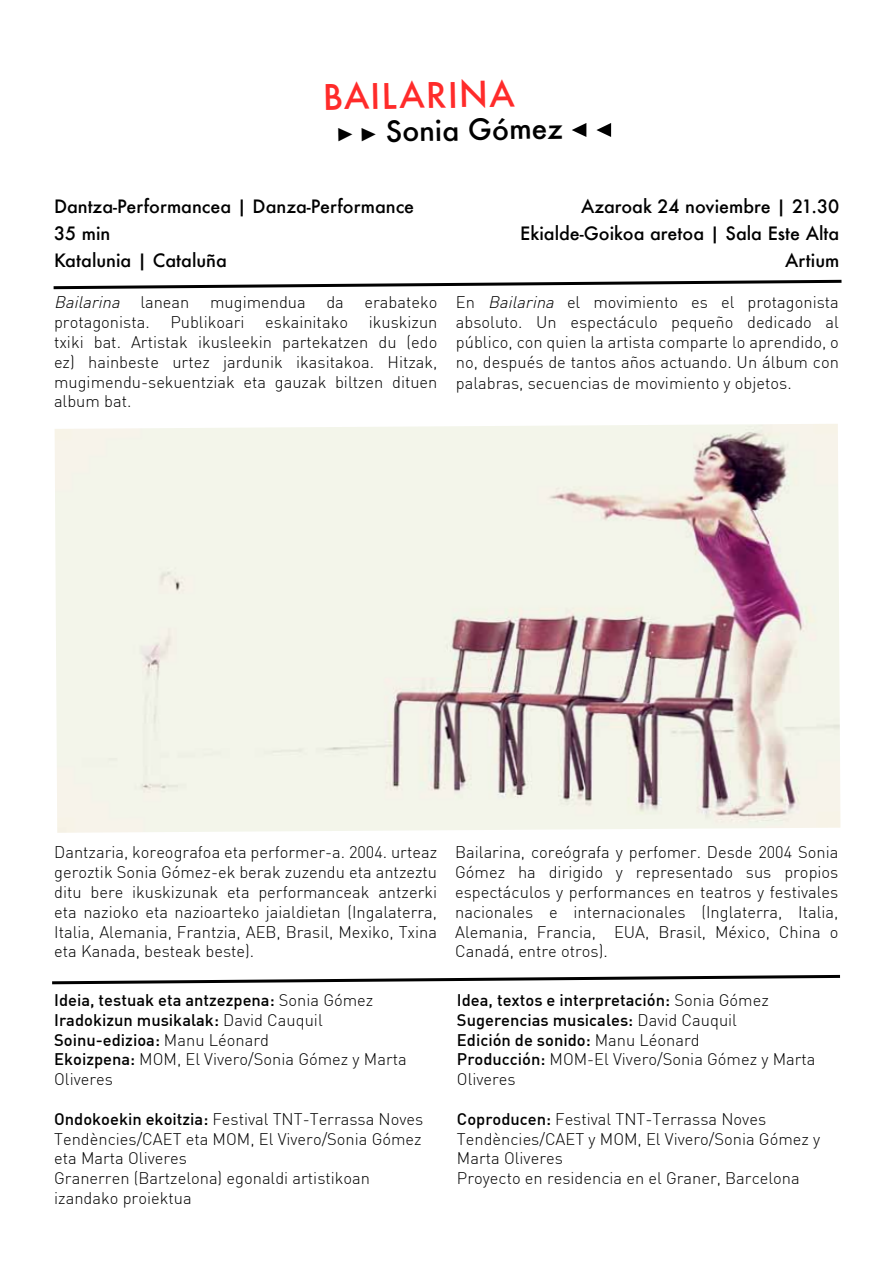
<style>
.page{position:relative;width:893px;height:1263px;background:#fff}
.page>*{position:absolute;margin:0;border:0;box-sizing:border-box;transform-origin:0 0}
.t1{font:500 34.5px "Futura";color:#ff2b2a}
.t2{font:500 28.5px "Futura";color:#000}
.t3{font:500 18px/27px "Futura";color:#000}
.t4{font:300 16.5px/19.8px "DIN";color:#000;text-align:justify}
.t5{font:500 16.5px/19.8px "DIN";color:#000}
.s1{font-family:"Minion Pro";font-weight:700}
.s2{font-style:italic}
.s3{font-weight:300}
.s4{font-weight:500}
</style>
<div class="page">
<svg style="left:52px;top:974px;width:789px;height:11px"></svg>
<svg style="left:53px;top:279px;width:789px;height:11px"></svg>
<img style="left:55px;top:424px;width:785px;height:409px">
<svg style="left:572px;top:123px;width:39px;height:14px"></svg>
<h1 class="t1" style="left:322px;top:74px;width:194px;rotate:-1deg">BAILARINA</h1>
<h2 class="t2" style="left:336px;top:113px;width:228px;rotate:-1deg"><span class="s1">▶ ▶</span> Sonia Gómez</h2>
<p class="t3" style="left:54px;top:193px;width:362px">Dantza-Performancea | Danza-Performance<br>35 min<br>Katalunia | Cataluña</p>
<p class="t3" style="left:520px;top:193px;width:321px;text-align:right">Azaroak 24 noviembre | 21.30<br>Ekialde-Goikoa aretoa | Sala Este Alta<br>Artium</p>
<p class="t4" style="left:54px;top:294px;width:385px"><span class="s2">Bailarina</span> lanean mugimendua da erabateko protagonista.</p>
<p class="t4" style="left:54px;top:313px;width:385px;text-indent:315px">ikuskizun txiki bat. Artistak ikusleekin partekatzen du (edo ez) hainbeste urtez jardunik ikasitakoa. Hitzak, mugimendu-sekuentziak eta gauzak biltzen dituen album bat.</p>
<p class="t4" style="left:170px;top:313px;width:76px">Publikoari</p>
<p class="t4" style="left:265px;top:313px;width:84px">eskainitako</p>
<p class="t4" style="left:456px;top:294px;width:385px">En <span class="s2">Bailarina</span> el movimiento es el protagonista absoluto. Un espectáculo pequeño dedicado al público, con quien la artista comparte lo aprendido, o no, después de tantos años actuando. Un álbum con</p>
<p class="t4" style="left:456px;top:375px;width:337px">palabras, secuencias de movimiento y objetos.</p>
<p class="t4" style="left:54px;top:844px;width:384px">Dantzaria, koreografoa eta performer-a. 2004. urteaz geroztik Sonia Gómez-ek berak zuzendu eta antzeztu ditu bere ikuskizunak eta performanceak antzerki eta nazioko eta nazioarteko jaialdietan (Ingalaterra, Italia, Alemania, Frantzia, AEB, Brasil, Mexiko, Txina eta Kanada, besteak beste).</p>
<p class="t4" style="left:455px;top:844px;width:385px">Bailarina, coreógrafa y perfomer. Desde 2004 Sonia Gómez ha dirigido y representado sus propios espectáculos y performances en teatros y festivales nacionales e internacionales (Inglaterra, Italia, Alemania, Francia, EUA, Brasil, México, China o Canadá, entre otros).</p>
<p class="t5" style="left:54px;top:991px;width:354px">Ideia, testuak eta antzezpena: <span class="s3">Sonia Gómez </span>Iradokizun musikalak: <span class="s3">David Cauquil </span>Soinu-edizioa: <span class="s3">Manu Léonard<br></span>Ekoizpena: <span class="s3">MOM, El Vivero/Sonia Gómez y Marta Oliveres</span></p>
<p class="t4" style="left:54px;top:1110px;width:371px;text-align:left"><span class="s4">Ondokoekin ekoitzia:</span> Festival TNT-Terrassa Noves Tendències/CAET eta MOM, El Vivero/Sonia Gómez eta Marta Oliveres<br>Granerren (Bartzelona) egonaldi artistikoan izandako proiektua</p>
<p class="t5" style="left:457px;top:991px;width:360px">Idea, textos e interpretación: <span class="s3">Sonia Gómez </span>Sugerencias musicales: <span class="s3">David Cauquil<br></span>Edición de sonido: <span class="s3">Manu Léonard<br></span>Producción: <span class="s3">MOM-El Vivero/Sonia Gómez y Marta Oliveres</span></p>
<p class="t4" style="left:457px;top:1110px;width:365px;text-align:left"><span class="s4">Coproducen:</span> Festival TNT-Terrassa Noves Tendències/CAET y MOM, El Vivero/Sonia Gómez y Marta Oliveres<br>Proyecto en residencia en el Graner, Barcelona</p>
</div>
